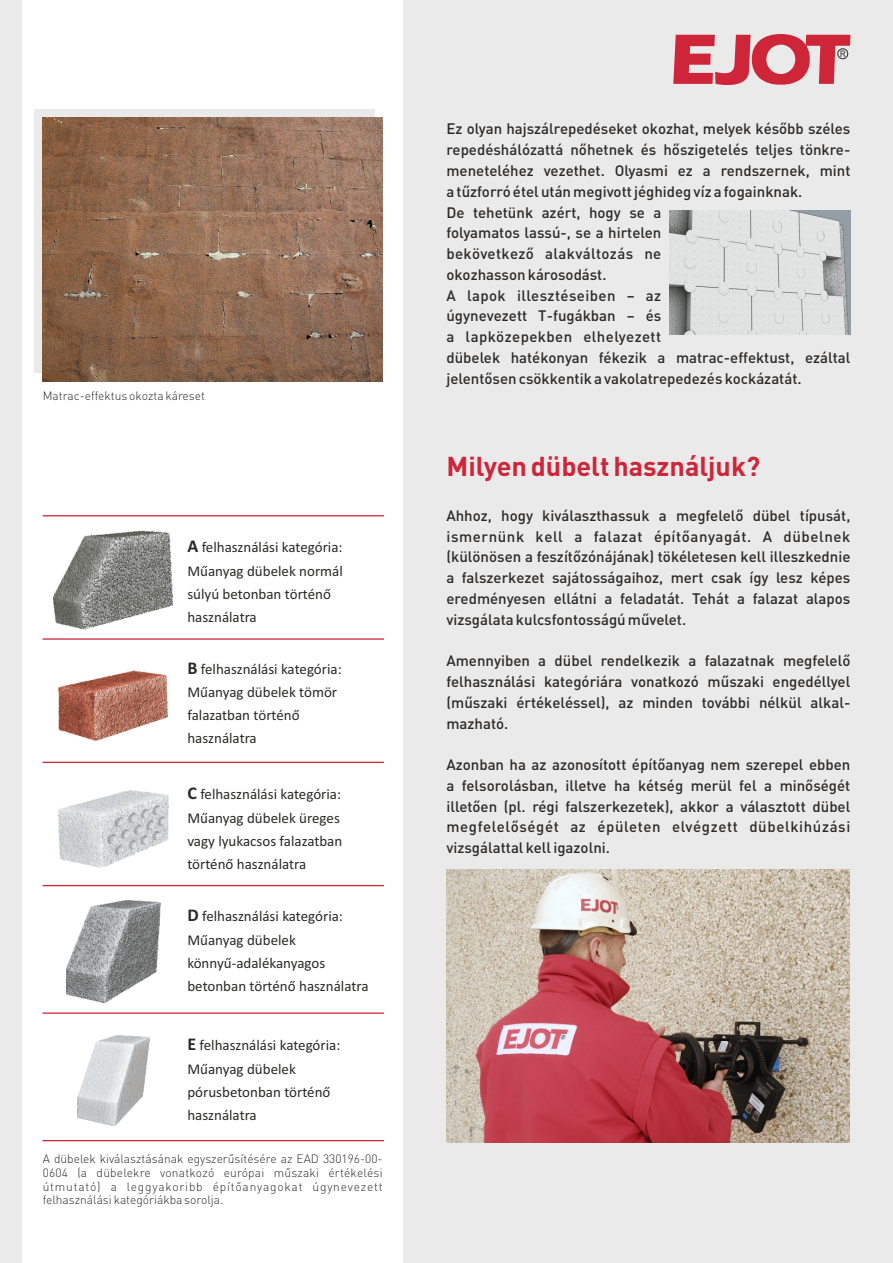
<style>
.page{position:relative;width:893px;height:1263px;background:#fff}
.page>*{position:absolute;margin:0;border:0;box-sizing:border-box;transform-origin:0 0}
.t1{font:700 27px "DINCE";color:#ce2539}
.t2{font:500 15px/20.7px "DINCE";color:#2b2a29;text-align:justify}
.t3{font:15px/23.2px "Calibri";color:#2b2a29}
.t4{font:300 12px/13.8px "DINCE";color:#2b2a29;text-align:justify}
.t5{font:9px "Arial";color:#2b2a29;scale:.86 1}
.s1{font-weight:700;font-size:18px}
</style>
<div class="page">
<div style="left:34px;top:109px;width:340px;height:264px;background:#ebeaea"></div>
<div style="left:404px;top:0;width:489px;height:1263px;background:#ebeaea"></div>
<img style="left:77px;top:1036px;width:72px;height:90px">
<img style="left:54px;top:530px;width:119px;height:99px">
<img style="left:58px;top:671px;width:110px;height:70px">
<img style="left:58px;top:790px;width:111px;height:78px">
<img style="left:67px;top:900px;width:93px;height:102px">
<hr style="left:43px;top:515px;width:341px;height:1px;background:#ce2539">
<hr style="left:43px;top:638px;width:341px;height:2px;background:#ce2539">
<hr style="left:43px;top:762px;width:341px;height:1px;background:#ce2539">
<hr style="left:43px;top:885px;width:341px;height:1px;background:#ce2539">
<hr style="left:43px;top:1012px;width:341px;height:2px;background:#ce2539">
<hr style="left:43px;top:1140px;width:341px;height:1px;background:#ce2539">
<img style="left:446px;top:869px;width:403px;height:273px">
<img style="left:670px;top:210px;width:180px;height:125px">
<div style="left:0;top:0;width:21px;height:1263px;background:#ebeaea"></div>
<img style="left:43px;top:118px;width:340px;height:263px">
<svg style="left:673px;top:34px;width:177px;height:51px"></svg>
<div style="left:837px;top:48px;width:11px;height:11px;border:1px solid #2b2a29;border-radius:50%"></div>
<p class="t4" style="left:43px;top:389px;width:164px">Matrac-effektus okozta káreset</p>
<p class="t3" style="left:187px;top:537px;width:157px"><span class="s1">A</span> felhasználási kategória:<br>Műanyag dübelek normál súlyú betonban történő használatra</p>
<p class="t3" style="left:187px;top:658px;width:156px"><span class="s1">B</span> felhasználási kategória:<br>Műanyag dübelek tömör falazatban történő használatra</p>
<p class="t3" style="left:187px;top:784px;width:156px"><span class="s1">C</span> felhasználási kategória:<br>Műanyag dübelek üreges vagy lyukacsos falazatban történő használatra</p>
<p class="t3" style="left:187px;top:905px;width:183px"><span class="s1">D</span> felhasználási kategória:<br>Műanyag dübelek könnyű-adalékanyagos betonban történő használatra</p>
<p class="t3" style="left:187px;top:1035px;width:155px"><span class="s1">E</span> felhasználási kategória:<br>Műanyag dübelek pórusbetonban történő használatra</p>
<p class="t4" style="left:43px;top:1152px;width:341px">A dübelek kiválasztásának egyszerűsítésére az EAD 330196-00- 0604 (a dübelekre vonatkozó európai műszaki értékelési útmutató) a leggyakoribb építőanyagokat úgynevezett felhasználási kategóriákba sorolja.</p>
<p class="t5" style="left:840px;top:50px;width:8px">R</p>
<p class="t2" style="left:446px;top:120px;width:405px;text-align:left">Ez olyan hajszálrepedéseket okozhat, melyek később széles repedéshálózattá nőhetnek és hőszigetelés teljes tönkre&shy;meneteléhez vezethet. Olyasmi ez a rendszernek, mint a tűzforró étel után megivott jéghideg víz a fogainknak.<br>De tehetünk azért, hogy se a<br>folyamatos lassú-, se a hirtelen<br>bekövetkező alakváltozás ne<br>okozhasson károsodást.<br>A lapok illesztéseiben – az<br>úgynevezett T-fugákban – és<br>a lapközepekben elhelyezett<br>dübelek hatékonyan fékezik a matrac-effektust, ezáltal jelentősen csökkentik a vakolatrepedezés kockázatát.</p>
<h1 class="t1" style="left:446px;top:454px;width:315px">Milyen dübelt használjuk?</h1>
<p class="t2" style="left:446px;top:506px;width:405px">Ahhoz, hogy kiválaszthassuk a megfelelő dübel típusát, ismernünk kell a falazat építőanyagát. A dübelnek (különösen a feszítőzónájának) tökéletesen kell illeszkednie a falszerkezet sajátosságaihoz, mert csak így lesz képes eredményesen ellátni a feladatát. Tehát a falazat alapos vizsgálata kulcsfontosságú művelet.</p>
<p class="t2" style="left:446px;top:651px;width:405px">Amennyiben a dübel rendelkezik a falazatnak megfelelő felhasználási kategóriára vonatkozó műszaki engedéllyel (műszaki értékeléssel), az minden további nélkül alkal&shy;mazható.</p>
<p class="t2" style="left:446px;top:755px;width:405px">Azonban ha az azonosított építőanyag nem szerepel ebben a felsorolásban, illetve ha kétség merül fel a minőségét illetően (pl. régi falszerkezetek), akkor a választott dübel megfelelőségét az épületen elvégzett dübelkihúzási vizsgálattal kell igazolni.</p>
</div>
